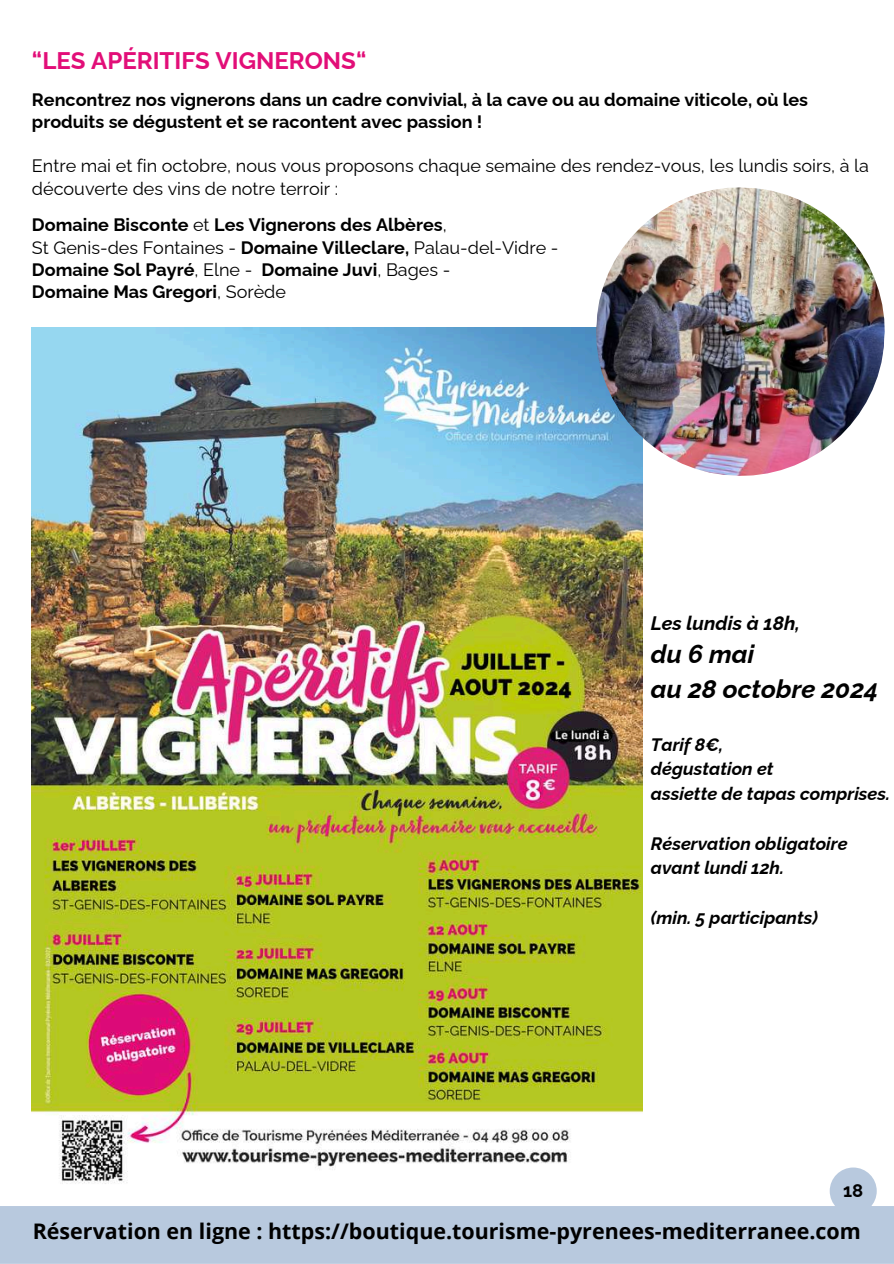
<style>
.page{position:relative;width:894px;height:1264px;background:#fff}
.page>*{position:absolute;margin:0;border:0;box-sizing:border-box;transform-origin:0 0}
.t1{font:italic 700 25.5px/34.8px "Raleway";color:#000}
.t2{font:700 24px "Raleway";color:#e20e78}
.t3{font:700 21.45px "Open Sans";color:#000}
.t4{font:italic 700 19.5px "Raleway";color:#000}
.t5{font:700 18.3px "Raleway";color:#000}
.t6{font:700 18px/22.2px "Raleway";color:#000}
.t7{font:18px/22.2px "Raleway";color:#000}
.t8{font:italic 700 18px/24.8px "Raleway";color:#000}
.s1{font-weight:400}
</style>
<div class="page">
<div style="left:0;top:1205px;width:893px;height:58px;background:#b8c9de"></div>
<div style="left:829px;top:1167px;width:47px;height:47px;background:#b8c9de;border-radius:50%"></div>
<img style="left:32px;top:327px;width:610px;height:857px">
<img style="left:591px;top:187px;width:294px;height:293px">
<h2 class="t2" style="left:32px;top:46px;width:336px">“LES APÉRITIFS VIGNERONS“</h2>
<p class="t6" style="left:32px;top:88px;width:777px">Rencontrez nos vignerons dans un cadre convivial, à la cave ou au domaine viticole, où les produits se dégustent et se racontent avec passion !</p>
<p class="t7" style="left:32px;top:155px;width:838px">Entre mai et fin octobre, nous vous proposons chaque semaine des rendez-vous, les lundis soirs, à la découverte des vins de notre terroir :</p>
<p class="t6" style="left:32px;top:214px;width:528px">Domaine Bisconte <span class="s1">et</span> Les Vignerons des Albères<span class="s1">,<br>St Genis-des Fontaines -</span> Domaine Villeclare, <span class="s1">Palau-del-Vidre - </span>Domaine Sol Payré<span class="s1">, Elne -</span> Domaine Juvi<span class="s1">, Bages -<br></span>Domaine Mas Gregori<span class="s1">, Sorède</span></p>
<p class="t4" style="left:650px;top:612px;width:150px">Les lundis à 18h,</p>
<h1 class="t1" style="left:650px;top:636px;width:229px">du 6 mai<br>au 28 octobre 2024</h1>
<p class="t8" style="left:650px;top:732px;width:241px">Tarif 8€,<br>dégustation et<br>assiette de tapas comprises.</p>
<p class="t8" style="left:650px;top:831px;width:198px">Réservation obligatoire avant lundi 12h.</p>
<p class="t8" style="left:650px;top:905px;width:168px">(min. 5 participants)</p>
<p class="t5" style="left:842px;top:1179px;width:22px">18</p>
<p class="t3" style="left:33px;top:1215px;width:829px">Réservation en ligne : https://boutique.tourisme-pyrenees-mediterranee.com</p>
</div>
